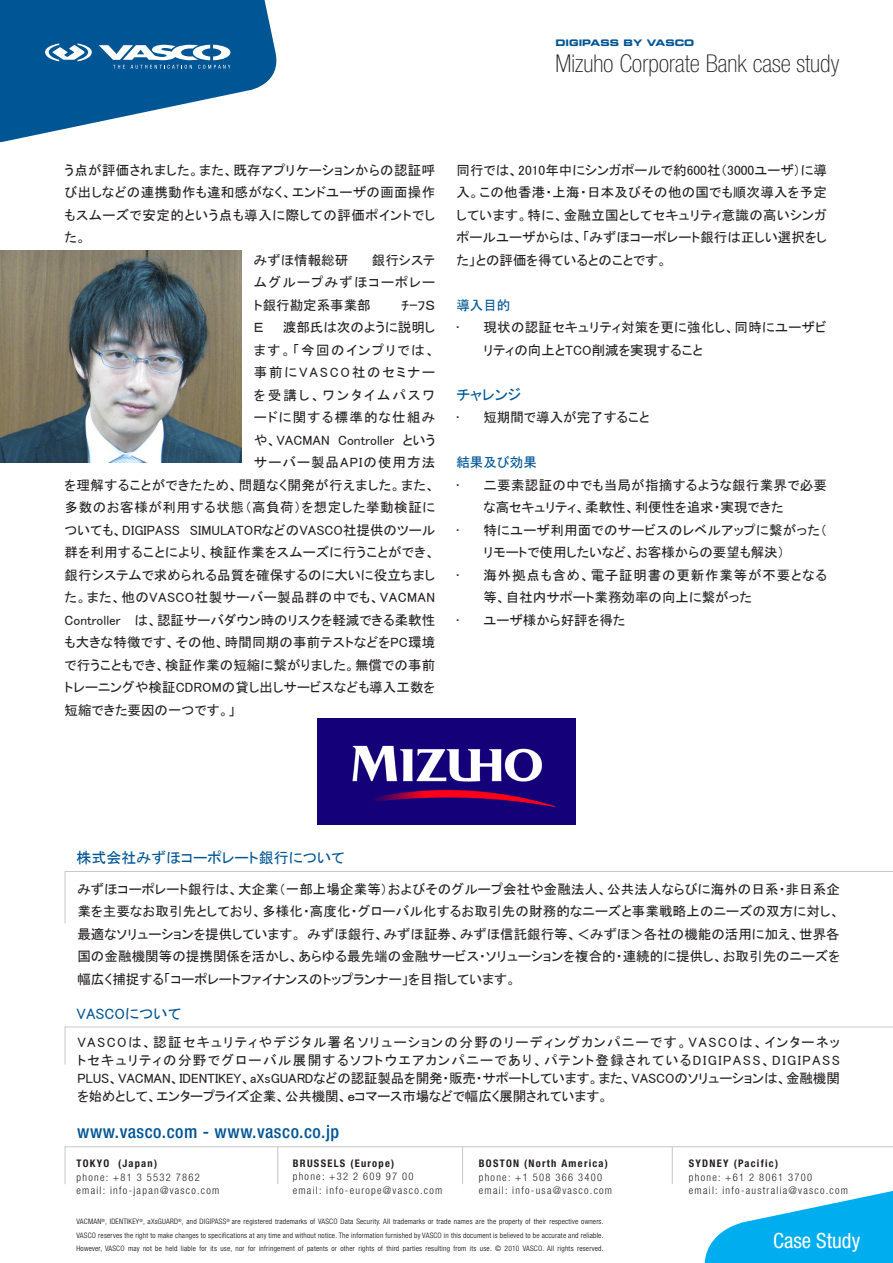
<style>
.page{position:relative;width:893px;height:1263px;background:#fff}
.page>*{position:absolute;margin:0;border:0;box-sizing:border-box;transform-origin:0 0}
.t1{font:100 condensed 24.6px "Helvetica Neue";color:#231f20}
.t2{font:condensed 21px "Helvetica Neue";color:#fff}
.t3{font:500 condensed 18px "Helvetica Neue";letter-spacing:.03em;color:#005595}
.Subtitel{font:15px "MS P Gothic";color:#005595}
.Subtitel-2{font:13.5px/22.5px "MS P Gothic";letter-spacing:.005em;color:#231f20;text-align:justify}
.Subtitel-3{font:13.5px "MS P Gothic";letter-spacing:.03em;color:#231f20}
.Paragraph_Style_1{font:13.5px/22.5px "MS P Gothic";letter-spacing:.02em;color:#231f20}
.Subtitel-4{font:13.5px/22.5px "MS P Gothic";letter-spacing:.06em;color:#231f20}
.Subtitel-5{font:13.5px "MS P Gothic";letter-spacing:.025em;color:#231f20}
.Subtitel-6{font:13.5px "MS P Gothic";letter-spacing:.045em;color:#231f20}
.Subtitel-7{font:13.5px "MS P Gothic";letter-spacing:.115em;color:#231f20}
.Subtitel-8{font:13.5px "MS P Gothic";letter-spacing:.135em;color:#231f20}
.Subtitel-9{font:13.5px "MS P Gothic";letter-spacing:.075em;color:#231f20}
.Subtitel-10{font:13.5px "MS P Gothic";letter-spacing:.16em;color:#231f20}
.Subtitel-11{font:13.5px "MS P Gothic";letter-spacing:.09em;color:#231f20}
.Subtitel-12{font:13.5px "MS P Gothic";color:#005595}
.t4{font:300 condensed 10.5px "Helvetica Neue";letter-spacing:.12em;color:#231f20}
.t5{font:700 condensed 10.5px "Helvetica Neue";letter-spacing:.12em;color:#231f20}
.t6{font:9px "Eurostile Bold Extended Two";color:#005595}
.t7{font:300 condensed 7.5px/13.5px "Helvetica Neue";letter-spacing:.03em;color:#000}
</style>
<div class="page">
<svg style="left:0;top:0;width:277px;height:143px"></svg>
<svg style="left:704px;top:1191px;width:189px;height:72px"></svg>
<hr style="left:65px;top:871px;width:828px;height:1px;background:#c7c8ca">
<hr style="left:65px;top:872px;width:1px;height:51px;background:#c7c8ca">
<img style="left:0;top:251px;width:241px;height:211px">
<img style="left:317px;top:719px;width:259px;height:105px">
<hr style="left:65px;top:1146px;width:828px;height:1px;background:#c7c8ca">
<hr style="left:277px;top:1146px;width:1px;height:38px;background:#c7c8ca">
<hr style="left:65px;top:1146px;width:1px;height:38px;background:#c7c8ca">
<hr style="left:672px;top:1146px;width:1px;height:38px;background:#c7c8ca">
<hr style="left:462px;top:1146px;width:1px;height:38px;background:#c7c8ca">
<hr style="left:65px;top:1026px;width:828px;height:1px;background:#c7c8ca">
<hr style="left:65px;top:1026px;width:1px;height:38px;background:#c7c8ca">
<p class="t6" style="left:556px;top:37px;width:140px">DIGIPASS BY VASCO</p>
<p class="t1" style="left:556px;top:50px;width:285px">Mizuho Corporate Bank case study</p>
<p class="Subtitel-2" style="left:65px;top:159px;width:372px">う点が評価されました。また、既存アプリケーションからの認証呼び出しなどの連携動作も違和感がなく、エンドユーザの画面操作もスムーズで安定的という点も導入に際しての評価ポイントでした。</p>
<p class="Subtitel-2" style="left:254px;top:249px;width:96px">みずほ情報総研</p>
<p class="Subtitel-2" style="left:254px;top:249px;width:183px;text-indent:118px">銀行システムグループみずほコーポレート銀行勘定系事業部</p>
<p class="Subtitel-2" style="left:401px;top:294px;width:36px">ﾁｰﾌＳ</p>
<p class="Subtitel-2" style="left:254px;top:316px;width:11px">Ｅ</p>
<p class="Subtitel-2" style="left:283px;top:316px;width:154px">渡部氏は次のように説明し</p>
<p class="Subtitel-7" style="left:254px;top:343px;width:183px">ます。「今回のインプリでは、</p>
<p class="Subtitel-8" style="left:254px;top:366px;width:183px">事前にVASCO社のセミナー</p>
<p class="Subtitel-10" style="left:254px;top:388px;width:183px">を受講し、ワンタイムパスワ</p>
<p class="Subtitel-11" style="left:254px;top:411px;width:183px">ードに関する標準的な仕組み</p>
<p class="Subtitel-2" style="left:254px;top:429px;width:183px">や、VACMAN Controller という</p>
<p class="Subtitel-9" style="left:254px;top:456px;width:183px">サーバー製品APIの使用方法</p>
<p class="Subtitel-3" style="left:65px;top:478px;width:372px">を理解することができたため、問題なく開発が行えました。また、</p>
<p class="Subtitel-6" style="left:65px;top:501px;width:372px">多数のお客様が利用する状態（高負荷）を想定した挙動検証に</p>
<p class="Subtitel-2" style="left:65px;top:519px;width:372px">ついても、DIGIPASS SIMULATORなどのVASCO社提供のツール</p>
<p class="Subtitel-5" style="left:65px;top:546px;width:372px">群を利用することにより、検証作業をスムーズに行うことができ、</p>
<p class="Subtitel-2" style="left:65px;top:564px;width:372px">銀行システムで求められる品質を確保するのに大いに役立ちまし</p>
<p class="Subtitel-3" style="left:65px;top:591px;width:372px">た。また、他のVASCO社製サーバー製品群の中でも、VACMAN</p>
<p class="Subtitel-2" style="left:65px;top:609px;width:372px">Controller は、認証サーバダウン時のリスクを軽減できる柔軟性</p>
<p class="Subtitel-2" style="left:65px;top:631px;width:372px">も大きな特徴です、その他、時間同期の事前テストなどをPC環境</p>
<p class="Subtitel-2" style="left:65px;top:654px;width:372px">で行うこともでき、検証作業の短縮に繋がりました。無償での事前</p>
<p class="Subtitel-2" style="left:65px;top:676px;width:372px">トレーニングや検証CDROMの貸し出しサービスなども導入工数を</p>
<p class="Subtitel-2" style="left:65px;top:699px;width:172px">短縮できた要因の一つです。」</p>
<p class="Subtitel-2" style="left:456px;top:159px;width:372px">同行では、2010年中にシンガポールで約600社（3000ユーザ）に導入。この他香港・上海・日本及びその他の国でも順次導入を予定しています。特に、金融立国としてセキュリティ意識の高いシンガポールユーザからは、「みずほコーポレート銀行は正しい選択をした」との評価を得ているとのことです。</p>
<p class="Subtitel-12" style="left:456px;top:298px;width:55px">導入目的</p>
<p class="Paragraph_Style_1" style="left:483px;top:316px;width:345px;text-indent:-27px">• 現状の認証セキュリティ対策を更に強化し、同時にユーザビリティの向上とTCO削減を実現すること</p>
<p class="Subtitel" style="left:456px;top:387px;width:66px">チャレンジ</p>
<p class="Subtitel-2" style="left:456px;top:406px;width:194px">• 短期間で導入が完了すること</p>
<p class="Subtitel-12" style="left:456px;top:456px;width:82px">結果及び効果</p>
<p class="Subtitel-2" style="left:483px;top:474px;width:345px;text-indent:-27px">• 二要素認証の中でも当局が指摘するような銀行業界で必要な高セキュリティ、柔軟性、利便性を追求・実現できた</p>
<p class="Subtitel-2" style="left:483px;top:519px;width:345px;text-indent:-27px">• 特にユーザ利用面でのサービスのレベルアップに繋がった（リモートで使用したいなど、お客様からの要望も解決）</p>
<p class="Subtitel-4" style="left:483px;top:564px;width:345px;text-indent:-27px">• 海外拠点も含め、電子証明書の更新作業等が不要となる等、自社内サポート業務効率の向上に繋がった</p>
<p class="Subtitel-2" style="left:456px;top:609px;width:170px">• ユーザ様から好評を得た</p>
<p class="Subtitel" style="left:76px;top:850px;width:270px">株式会社みずほコーポレート銀行について</p>
<p class="Subtitel-2" style="left:77px;top:877px;width:764px">みずほコーポレート銀行は、大企業（一部上場企業等）およびそのグループ会社や金融法人、公共法人ならびに海外の日系・非日系企業を主要なお取引先としており、多様化・高度化・グローバル化するお取引先の財務的なニーズと事業戦略上のニーズの双方に対し、最適なソリューションを提供しています。 みずほ銀行、みずほ証券、みずほ信託銀行等、＜みずほ＞各社の機能の活用に加え、世界各国の金融機関等の提携関係を活かし、あらゆる最先端の金融サービス・ソリューションを複合的・連続的に提供し、お取引先のニーズを幅広く捕捉する「コーポレートファイナンスのトップランナー」を目指しています。</p>
<p class="Subtitel" style="left:77px;top:1006px;width:106px">VASCOについて</p>
<p class="Subtitel-2" style="left:77px;top:1033px;width:764px;line-height:18px">VASCOは、認証セキュリティやデジタル署名ソリューションの分野のリーディングカンパニーです。VASCOは、インターネットセキュリティの分野でグローバル展開するソフトウエアカンパニーであり、パテント登録されているDIGIPASS、DIGIPASS PLUS、VACMAN、IDENTIKEY、aXsGUARDなどの認証製品を開発・販売・サポートしています。また、VASCOのソリューションは、金融機関を始めとして、エンタープライズ企業、公共機関、ｅコマース市場などで幅広く展開されています。</p>
<p class="t3" style="left:77px;top:1121px;width:263px">www.vasco.com - www.vasco.co.jp</p>
<p class="t5" style="left:77px;top:1157px;width:82px">TOKYO (Japan)</p>
<p class="t4" style="left:77px;top:1171px;width:125px">phone: +81 3 5532 7862</p>
<p class="t4" style="left:77px;top:1185px;width:144px">email: info-japan@vasco.com</p>
<p class="t5" style="left:293px;top:1156px;width:103px">BRUSSELS (Europe)</p>
<p class="t4" style="left:293px;top:1171px;width:122px">phone: +32 2 609 97 00</p>
<p class="t4" style="left:293px;top:1184px;width:151px">email: info-europe@vasco.com</p>
<p class="t5" style="left:479px;top:1157px;width:131px">BOSTON (North America)</p>
<p class="t4" style="left:479px;top:1171px;width:125px">phone: +1 508 366 3400</p>
<p class="t4" style="left:479px;top:1185px;width:135px">email: info-usa@vasco.com</p>
<p class="t7" style="left:77px;top:1215px;width:528px">VACMAN<sup>®</sup>, IDENTIKEY<sup>®</sup>, aXsGUARD<sup>®</sup>, and DIGIPASS<sup>®</sup> are registered trademarks of VASCO Data Security. All trademarks or trade names are the property of their respective owners.</p>
<p class="t7" style="left:77px;top:1228px;width:528px">VASCO reserves the right to make changes to specifications at any time and without notice. The information furnished by VASCO in this document is believed to be accurate and reliable.<br>However, VASCO may not be held liable for its use, nor for infringement of patents or other rights of third parties resulting from its use. © 2010 VASCO. All rights reserved.</p>
<p class="t5" style="left:689px;top:1157px;width:91px">SYDNEY (Pacific)</p>
<p class="t4" style="left:689px;top:1171px;width:125px">phone: +61 2 8061 3700</p>
<p class="t4" style="left:689px;top:1185px;width:161px">email: info-australia@vasco.com</p>
<p class="t2" style="left:773px;top:1228px;width:89px">Case Study</p>
</div>
